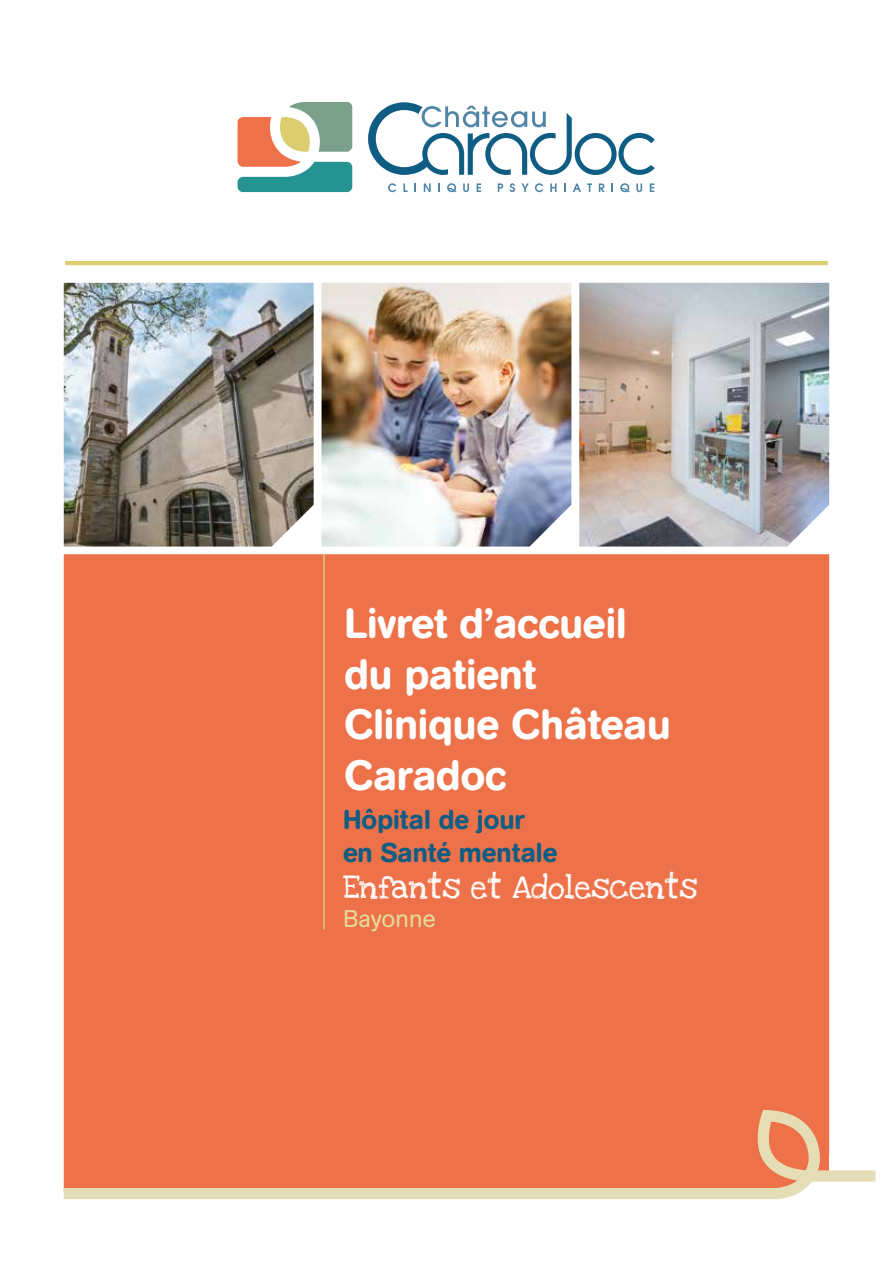
<style>
.page{position:relative;width:893px;height:1263px;background:#fff}
.page>*{position:absolute;margin:0;border:0;box-sizing:border-box;transform-origin:0 0}
.t1{font:500 42px/50.4px "AG Book Rounded";color:#fff}
.t2{font:500 27px/32.4px "AG Book Rounded";color:#105d84}
.t3{font:24px "Love Ya Like A Sister";color:#fff}
.t4{font:24px "AG Book Rounded";color:#e6d998}
</style>
<div class="page">
<div style="left:64px;top:554px;width:765px;height:556px;background:#ee7249"></div>
<hr style="left:323px;top:554px;width:2px;height:375px;background:#ddcd71">
<svg style="left:64px;top:1110px;width:811px;height:89px;background:#ed8a63"></svg>
<hr style="left:65px;top:261px;width:763px;height:4px;background:#ddcd71">
<img style="left:579px;top:283px;width:250px;height:263px">
<img style="left:322px;top:283px;width:249px;height:263px">
<img style="left:64px;top:283px;width:250px;height:263px">
<svg style="left:238px;top:102px;width:114px;height:90px"></svg>
<svg style="left:388px;top:183px;width:8px;height:9px"></svg>
<svg style="left:403px;top:183px;width:5px;height:9px"></svg>
<svg style="left:414px;top:183px;width:2px;height:9px"></svg>
<svg style="left:424px;top:183px;width:7px;height:9px"></svg>
<svg style="left:438px;top:183px;width:2px;height:9px"></svg>
<svg style="left:447px;top:183px;width:9px;height:9px"></svg>
<svg style="left:463px;top:183px;width:6px;height:9px"></svg>
<svg style="left:477px;top:183px;width:4px;height:9px"></svg>
<svg style="left:498px;top:183px;width:5px;height:9px"></svg>
<svg style="left:510px;top:183px;width:5px;height:9px"></svg>
<svg style="left:521px;top:183px;width:8px;height:9px"></svg>
<svg style="left:535px;top:183px;width:8px;height:9px"></svg>
<svg style="left:550px;top:183px;width:7px;height:9px"></svg>
<svg style="left:564px;top:183px;width:2px;height:9px"></svg>
<svg style="left:573px;top:183px;width:8px;height:9px"></svg>
<svg style="left:587px;top:183px;width:5px;height:9px"></svg>
<svg style="left:599px;top:183px;width:5px;height:9px"></svg>
<svg style="left:611px;top:183px;width:2px;height:9px"></svg>
<svg style="left:620px;top:183px;width:9px;height:9px"></svg>
<svg style="left:636px;top:183px;width:6px;height:9px"></svg>
<svg style="left:650px;top:183px;width:4px;height:9px"></svg>
<svg style="left:368px;top:102px;width:287px;height:73px"></svg>
<p class="t1" style="left:344px;top:599px;width:328px">Livret d’accueil du patient<br>Clinique Château<br>Caradoc</p>
<p class="t2" style="left:343px;top:804px;width:216px">Hôpital de jour en Santé mentale</p>
<p class="t3" style="left:343px;top:867px;width:356px">Enfants et Adolescents</p>
<p class="t4" style="left:343px;top:905px;width:94px">Bayonne</p>
</div>
